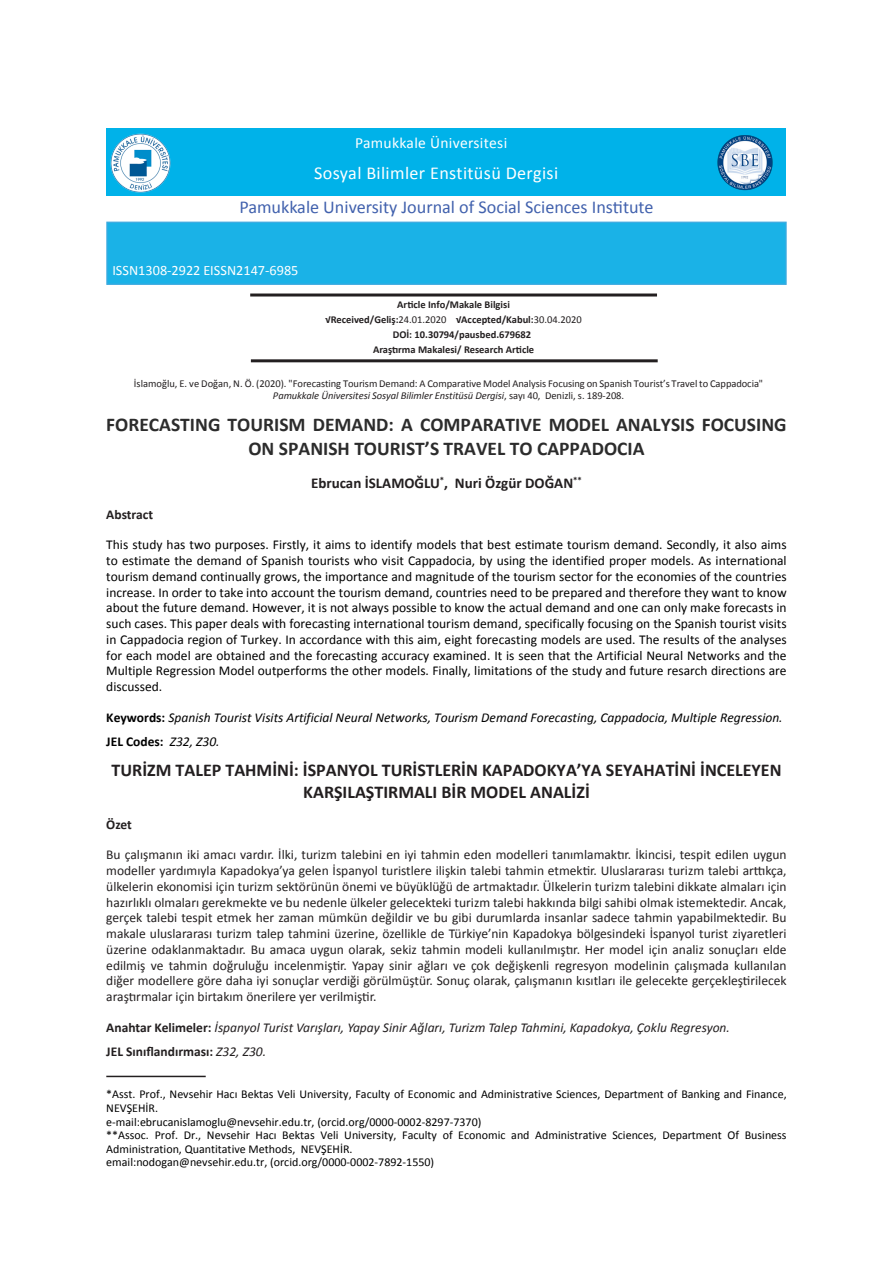
<style>
.page{position:relative;width:893px;height:1263px;background:#fff}
.page>*{position:absolute;margin:0;border:0;box-sizing:border-box;transform-origin:0 0}
.t1{font:700 19.5px/23.4px "Calibri";color:#2c2c2c;text-align:center}
.t2{font:18.15px "Calibri";color:#4161ad}
.t3{font:18.15px "Calibri";letter-spacing:.02em;color:#fff}
.t4{font:700 18px/21.6px "Calibri";color:#231f20;text-align:center}
.t5{font:15.6px "Calibri";letter-spacing:.02em;color:#fff}
.t6{font:700 15px "Calibri";color:#231f20}
.t7{font:14.25px "Calibri";color:#fff}
.t8{font:13.5px/15.8px "Calibri";color:#231f20;text-align:justify}
.t9{font:13.5px/15.8px "Calibri";color:#000;text-align:justify}
.t10{font:italic 13.5px/24.3px "Calibri";color:#231f20}
.t11{font:italic 13.5px/24.3px "Calibri";color:#000}
.t12{font:700 13.5px "Calibri";letter-spacing:-.005em;color:#231f20}
.t13{font:12px/13.5px "Calibri";color:#000}
.t14{font:10.5px/12px "Calibri";letter-spacing:-.005em;color:#231f20;text-align:center}
.t15{font:700 10.5px "Calibri";color:#231f20}
.s1{font-weight:400}
.s2{font-style:italic}
.s3{font-weight:700;font-style:normal}
</style>
<div class="page">
<hr style="left:250px;top:293px;width:407px;height:3px;background:#231f20">
<hr style="left:251px;top:359px;width:407px;height:3px;background:#231f20">
<div style="left:106px;top:222px;width:681px;height:63px;background:#1ab2e7;border:1px solid #3daae0"></div>
<div style="left:107px;top:128px;width:679px;height:68px;background:#00b2e9"></div>
<img style="left:717px;top:135px;width:56px;height:56px">
<img style="left:111px;top:133px;width:59px;height:59px">
<hr style="left:106px;top:1076px;width:100px;height:1px;background:#231f20">
<p class="t5" style="left:355px;top:133px;width:154px">Pamukkale Üniversitesi</p>
<h2 class="t3" style="left:314px;top:161px;width:245px">Sosyal Bilimler Enstitüsü Dergisi</h2>
<h2 class="t2" style="left:239px;top:196px;width:416px">Pamukkale University Journal of Social Sciences Institute</h2>
<p class="t7" style="left:112px;top:261px;width:188px">ISSN1308-2922 EISSN2147-6985</p>
<p class="t15" style="left:397px;top:298px;width:114px">Article Info/Makale Bilgisi</p>
<p class="t15" style="left:326px;top:313px;width:258px">√Received/Geliş:<span class="s1">24.01.2020</span> √Accepted/Kabul:<span class="s1">30.04.2020</span></p>
<p class="t15" style="left:393px;top:328px;width:140px">DOİ: 10.30794/pausbed.679682</p>
<p class="t15" style="left:373px;top:343px;width:163px">Araştırma Makalesi/ Research Article</p>
<p class="t14" style="left:134px;top:377px;width:631px">İslamoğlu, E. ve Doğan, N. Ö. (2020). "Forecasting Tourism Demand: A Comparative Model Analysis Focusing on Spanish Tourist’s Travel to Cappadocia"<br><span class="s2">Pamukkale Üniversitesi Sosyal Bilimler Enstitüsü Dergisi</span>, sayı 40, Denizli, s. 189-208.</p>
<h1 class="t1" style="left:106px;top:412px;width:682px">FORECASTING TOURISM DEMAND: A COMPARATIVE MODEL ANALYSIS FOCUSING<br>ON SPANISH TOURIST’S TRAVEL TO CAPPADOCIA</h1>
<p class="t6" style="left:311px;top:473px;width:272px">Ebrucan İSLAMOĞLU<sup>*</sup>, Nuri Özgür DOĞAN<sup>**</sup></p>
<p class="t12" style="left:106px;top:506px;width:48px">Abstract</p>
<p class="t9" style="left:106px;top:536px;width:682px">This study has two purposes. Firstly, it aims to identify models that best estimate tourism demand. Secondly, it also aims to estimate the demand of Spanish tourists who visit Cappadocia, by using the identified proper models. As international tourism demand continually grows, the importance and magnitude of the tourism sector for the economies of the countries increase. In order to take into account the tourism demand, countries need to be prepared and therefore they want to know about the future demand. However, it is not always possible to know the actual demand and one can only make forecasts in such cases. This paper deals with forecasting international tourism demand, specifically focusing on the Spanish tourist visits in Cappadocia region of Turkey. In accordance with this aim, eight forecasting models are used. The results of the analyses for each model are obtained and the forecasting accuracy examined. It is seen that the Artificial Neural Networks and the Multiple Regression Model outperforms the other models. Finally, limitations of the study and future resarch directions are discussed.</p>
<p class="t11" style="left:106px;top:704px;width:678px"><span class="s3">Keywords:</span> Spanish Tourist Visits Artificial Neural Networks, Tourism Demand Forecasting, Cappadocia, Multiple Regression.<br><span class="s3">JEL Codes:</span> Z32, Z30.</p>
<h3 class="t4" style="left:112px;top:758px;width:671px">TURİZM TALEP TAHMİNİ: İSPANYOL TURİSTLERİN KAPADOKYA’YA SEYAHATİNİ İNCELEYEN<br>KARŞILAŞTIRMALI BİR MODEL ANALİZİ</h3>
<p class="t12" style="left:106px;top:816px;width:27px">Özet</p>
<p class="t8" style="left:106px;top:846px;width:682px">Bu çalışmanın iki amacı vardır. İlki, turizm talebini en iyi tahmin eden modelleri tanımlamaktır. İkincisi, tespit edilen uygun modeller yardımıyla Kapadokya’ya gelen İspanyol turistlere ilişkin talebi tahmin etmektir. Uluslararası turizm talebi arttıkça, ülkelerin ekonomisi için turizm sektörünün önemi ve büyüklüğü de artmaktadır. Ülkelerin turizm talebini dikkate almaları için hazırlıklı olmaları gerekmekte ve bu nedenle ülkeler gelecekteki turizm talebi hakkında bilgi sahibi olmak istemektedir. Ancak, gerçek talebi tespit etmek her zaman mümkün değildir ve bu gibi durumlarda insanlar sadece tahmin yapabilmektedir. Bu makale uluslararası turizm talep tahmini üzerine, özellikle de Türkiye’nin Kapadokya bölgesindeki İspanyol turist ziyaretleri üzerine odaklanmaktadır. Bu amaca uygun olarak, sekiz tahmin modeli kullanılmıştır. Her model için analiz sonuçları elde edilmiş ve tahmin doğruluğu incelenmiştir. Yapay sinir ağları ve çok değişkenli regresyon modelinin çalışmada kullanılan diğer modellere göre daha iyi sonuçlar verdiği görülmüştür. Sonuç olarak, çalışmanın kısıtları ile gelecekte gerçekleştirilecek araştırmalar için birtakım önerilere yer verilmiştir.</p>
<p class="t10" style="left:106px;top:1014px;width:625px"><span class="s3">Anahtar Kelimeler:</span> İspanyol Turist Varışları, Yapay Sinir Ağları, Turizm Talep Tahmini, Kapadokya, Çoklu Regresyon.<br><span class="s3">JEL Sınıflandırması:</span> Z32, Z30.</p>
<p class="t13" style="left:106px;top:1087px;width:682px">*Asst. Prof., Nevsehir Hacı Bektas Veli University, Faculty of Economic and Administrative Sciences, Department of Banking and Finance, NEVŞEHİR.<br>e-mail:ebrucanislamoglu@nevsehir.edu.tr, (orcid.org/0000-0002-8297-7370)<br>**Assoc. Prof. Dr., Nevsehir Hacı Bektas Veli University, Faculty of Economic and Administrative Sciences, Department Of Business Administration, Quantitative Methods, NEVŞEHİR.<br>email:nodogan@nevsehir.edu.tr, (orcid.org/0000-0002-7892-1550)</p>
</div>
